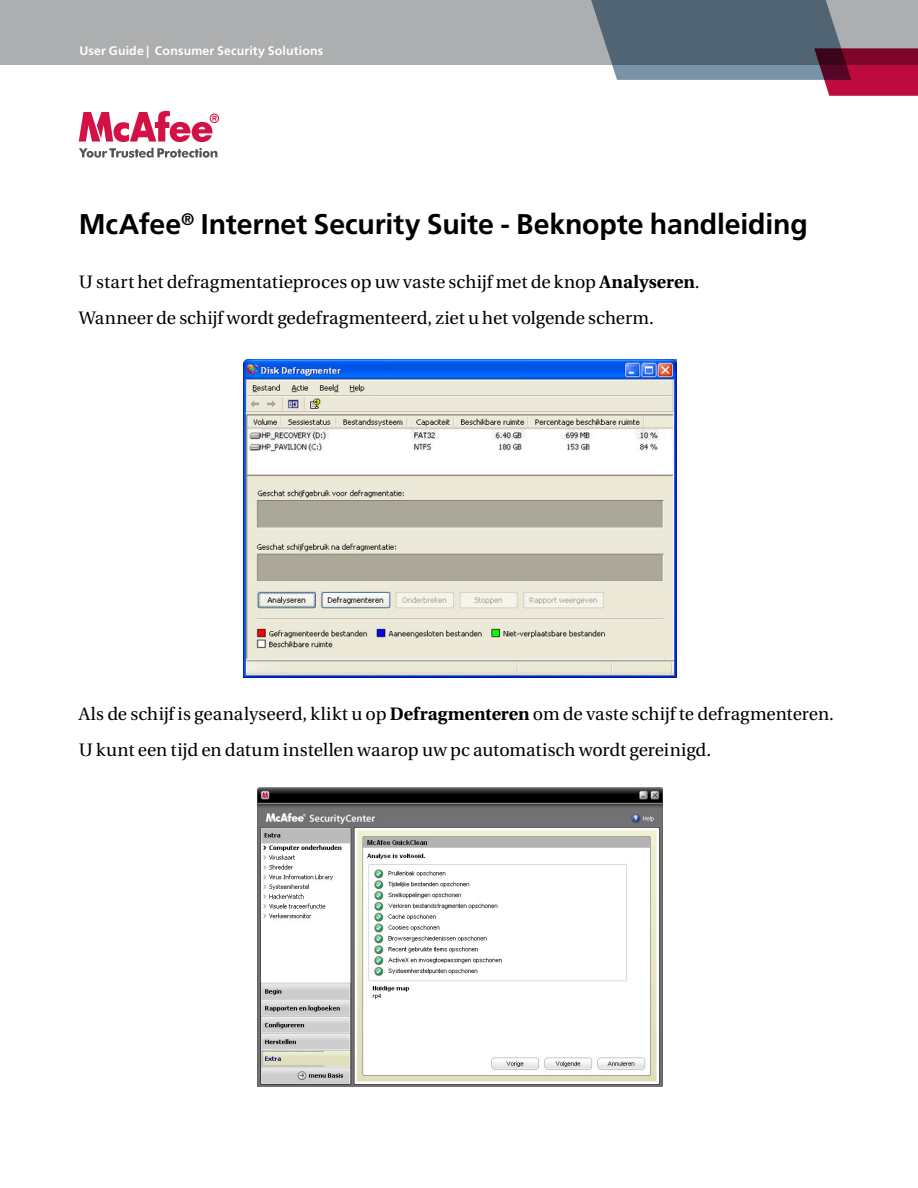
<style>
.page{position:relative;width:918px;height:1188px;background:#fff}
.page>*{position:absolute;margin:0;border:0;box-sizing:border-box;transform-origin:0 0}
.t1{font:700 28.5px "Frutiger";letter-spacing:-.005em;color:#000}
.t2{font:18px/36px "Utopia";color:#000}
.t3{font:700 12.3px "Frutiger";letter-spacing:.015em;color:#fff}
.s1{font-weight:700}
</style>
<div class="page">
<div style="left:0;top:0;width:918px;height:65px;background:#acaeb0"></div>
<svg style="left:591px;top:0;width:327px;height:96px"></svg>
<svg style="left:79px;top:111px;width:140px;height:31px"></svg>
<svg style="left:79px;top:148px;width:138px;height:10px"></svg>
<img style="left:243px;top:360px;width:433px;height:317px">
<img style="left:257px;top:788px;width:405px;height:299px">
<p class="t3" style="left:79px;top:43px;width:245px">User Guide | Consumer Security Solutions</p>
<h1 class="t1" style="left:79px;top:207px;width:731px">McAfee<sup>®</sup> Internet Security Suite - Beknopte handleiding</h1>
<p class="t2" style="left:79px;top:264px;width:622px">U start het defragmentatieproces op uw vaste schijf met de knop <span class="s1">Analyseren</span>.<br>Wanneer de schijf wordt gedefragmenteerd, ziet u het volgende scherm.</p>
<p class="t2" style="left:79px;top:696px;width:757px">Als de schijf is geanalyseerd, klikt u op <span class="s1">Defragmenteren</span> om de vaste schijf te defragmenteren.<br>U kunt een tijd en datum instellen waarop uw pc automatisch wordt gereinigd.</p>
</div>
